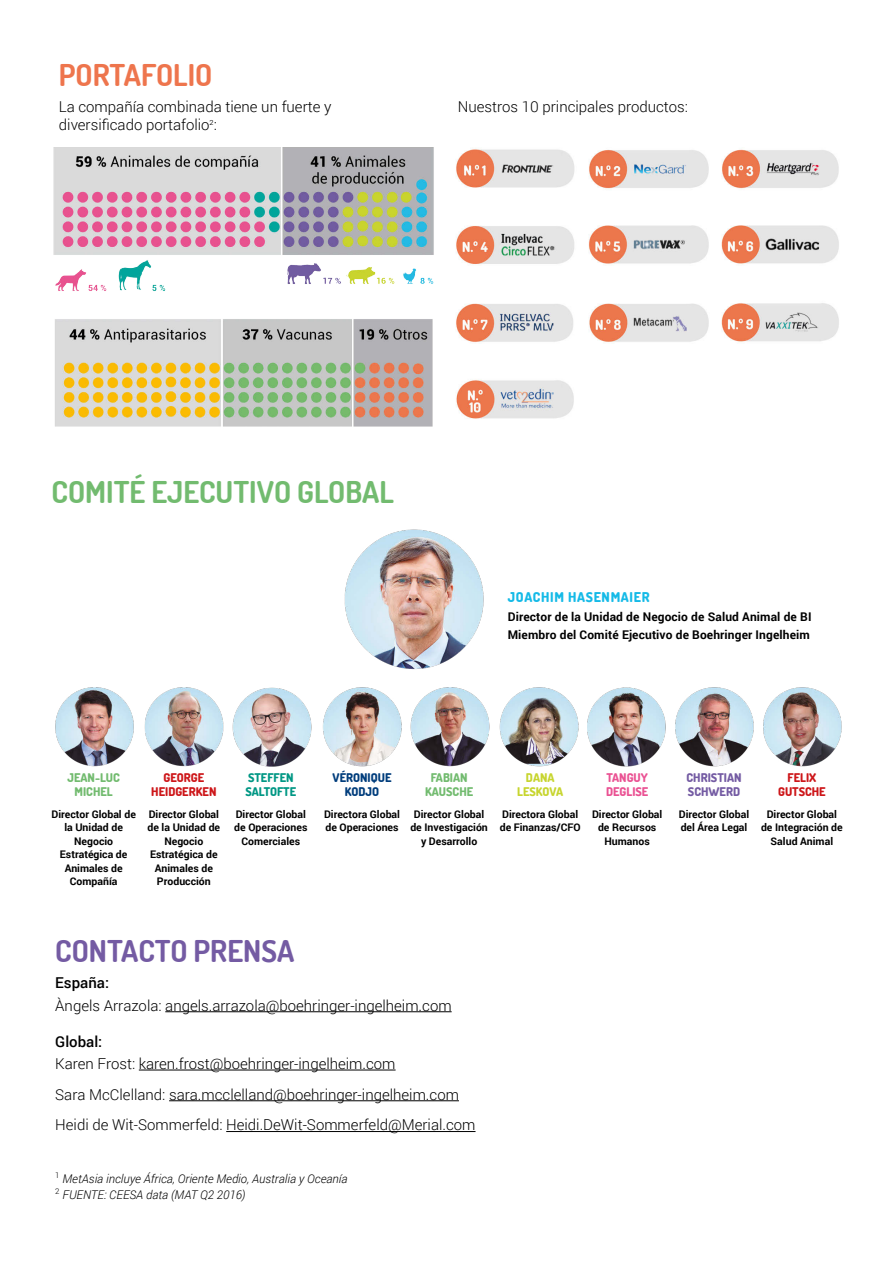
<style>
.page{position:relative;width:893px;height:1263px;background:#fff}
.page>*{position:absolute;margin:0;border:0;box-sizing:border-box;transform-origin:0 0}
.t1{font:700 30px "Dosis";color:#72bb6f}
.t2{font:700 30px "Dosis";color:#745ba3}
.t3{font:700 30px "Dosis";color:#ee754d}
.t4{font:300 15px/30.8px "Roboto";color:#000}
.t5{font:500 15px "Roboto";color:#000}
.t6{font:800 13.5px "Dosis";letter-spacing:.05em;color:#15bae7}
.t7{font:700 12px/18.6px "Roboto";letter-spacing:.01em;color:#000}
.t8{font:italic 300 12px/16.2px "Roboto";color:#000}
.t9{font:800 12px/13.5px "Dosis";color:#cd1619;text-align:center}
.t10{font:800 12px/13.5px "Dosis";color:#72bb6f;text-align:center}
.t11{font:800 12px/13.5px "Dosis";color:#745ba3}
.t12{font:800 12px/13.5px "Dosis";color:#009784}
.t13{font:800 12px/13.5px "Dosis";color:#003d7c;text-align:center}
.t14{font:800 12px/13.5px "Dosis";color:#ea5293}
.t15{font:800 12px/13.5px "Dosis";color:#c7d52f;text-align:center}
.t16{font:700 10.5px/13.5px "Roboto";color:#000;text-align:center}
</style>
<div class="page">
<img style="left:55px;top:529px;width:787px;height:238px">
<img style="left:53px;top:147px;width:381px;height:144px">
<img style="left:55px;top:319px;width:378px;height:108px">
<img style="left:456px;top:149px;width:383px;height:270px">
<hr style="left:165px;top:1011px;width:287px;height:1px;background:#000">
<hr style="left:139px;top:1070px;width:257px;height:1px;background:#000">
<hr style="left:169px;top:1100px;width:290px;height:1px;background:#000">
<hr style="left:226px;top:1131px;width:249px;height:1px;background:#000">
<h1 class="t3" style="left:59px;top:56px;width:155px">PORTAFOLIO</h1>
<h2 class="t4" style="left:59px;top:98px;width:274px;line-height:18px">La compañía combinada tiene un fuerte y diversificado portafolio<sup>2</sup>:</h2>
<h2 class="t4" style="left:458px;top:91px;width:231px">Nuestros 10 principales productos:</h2>
<h1 class="t1" style="left:52px;top:472px;width:344px">COMITÉ EJECUTIVO GLOBAL</h1>
<p class="t6" style="left:508px;top:588px;width:143px">JOACHIM HASENMAIER</p>
<p class="t7" style="left:508px;top:607px;width:305px">Director de la Unidad de Negocio de Salud Animal de BI<br>Miembro del Comité Ejecutivo de Boehringer Ingelheim</p>
<p class="t10" style="left:68px;top:771px;width:54px">JEAN-LUC<br>MICHEL</p>
<p class="t16" style="left:51px;top:807px;width:86px">Director Global de la Unidad de<br>Negocio<br>Estratégica de<br>Animales de<br>Compañía</p>
<p class="t9" style="left:151px;top:771px;width:67px">GEORGE<br>HEIDGERKEN</p>
<p class="t16" style="left:148px;top:807px;width:74px">Director Global de la Unidad de<br>Negocio<br>Estratégica de<br>Animales de<br>Producción</p>
<p class="t12" style="left:245px;top:771px;width:52px">STEFFEN<br>SALTOFTE</p>
<p class="t16" style="left:234px;top:807px;width:75px">Director Global de Operaciones<br>Comerciales</p>
<p class="t13" style="left:333px;top:771px;width:60px">VÉRONIQUE<br>KODJO</p>
<p class="t16" style="left:324px;top:807px;width:77px;text-align:left">Directora Global de Operaciones</p>
<p class="t10" style="left:425px;top:771px;width:50px">FABIAN<br>KAUSCHE</p>
<p class="t16" style="left:410px;top:807px;width:79px">Director Global de Investigación y Desarrollo</p>
<p class="t15" style="left:517px;top:771px;width:48px">DANA<br>LESKOVA</p>
<p class="t16" style="left:500px;top:807px;width:82px;text-align:left">Directora Global de Finanzas/CFO</p>
<p class="t14" style="left:606px;top:771px;width:44px">TANGUY<br>DEGLISE</p>
<p class="t16" style="left:592px;top:807px;width:72px">Director Global de Recursos<br>Humanos</p>
<p class="t11" style="left:687px;top:771px;width:56px">CHRISTIAN<br>SCHWERD</p>
<p class="t16" style="left:679px;top:807px;width:72px;text-align:left">Director Global del Área Legal</p>
<p class="t9" style="left:778px;top:771px;width:49px">FELIX<br>GUTSCHE</p>
<p class="t16" style="left:761px;top:807px;width:83px">Director Global de Integración de<br>Salud Animal</p>
<h1 class="t2" style="left:55px;top:931px;width:241px">CONTACTO PRENSA</h1>
<h2 class="t5" style="left:55px;top:972px;width:55px">España:</h2>
<h2 class="t4" style="left:55px;top:989px;width:398px">Àngels Arrazola: angels.arrazola@boehringer-ingelheim.com</h2>
<h2 class="t5" style="left:55px;top:1031px;width:49px">Global:</h2>
<h2 class="t4" style="left:55px;top:1048px;width:422px">Karen Frost: karen.frost@boehringer-ingelheim.com<br>Sara McClelland: sara.mcclelland@boehringer-ingelheim.com<br>Heidi de Wit-Sommerfeld: Heidi.DeWit-Sommerfeld@Merial.com</h2>
<p class="t8" style="left:55px;top:1170px;width:294px"><sup>1</sup> MetAsia incluye África, Oriente Medio, Australia y Oceanía<br><sup>2</sup> FUENTE: CEESA data (MAT Q2 2016)</p>
</div>
